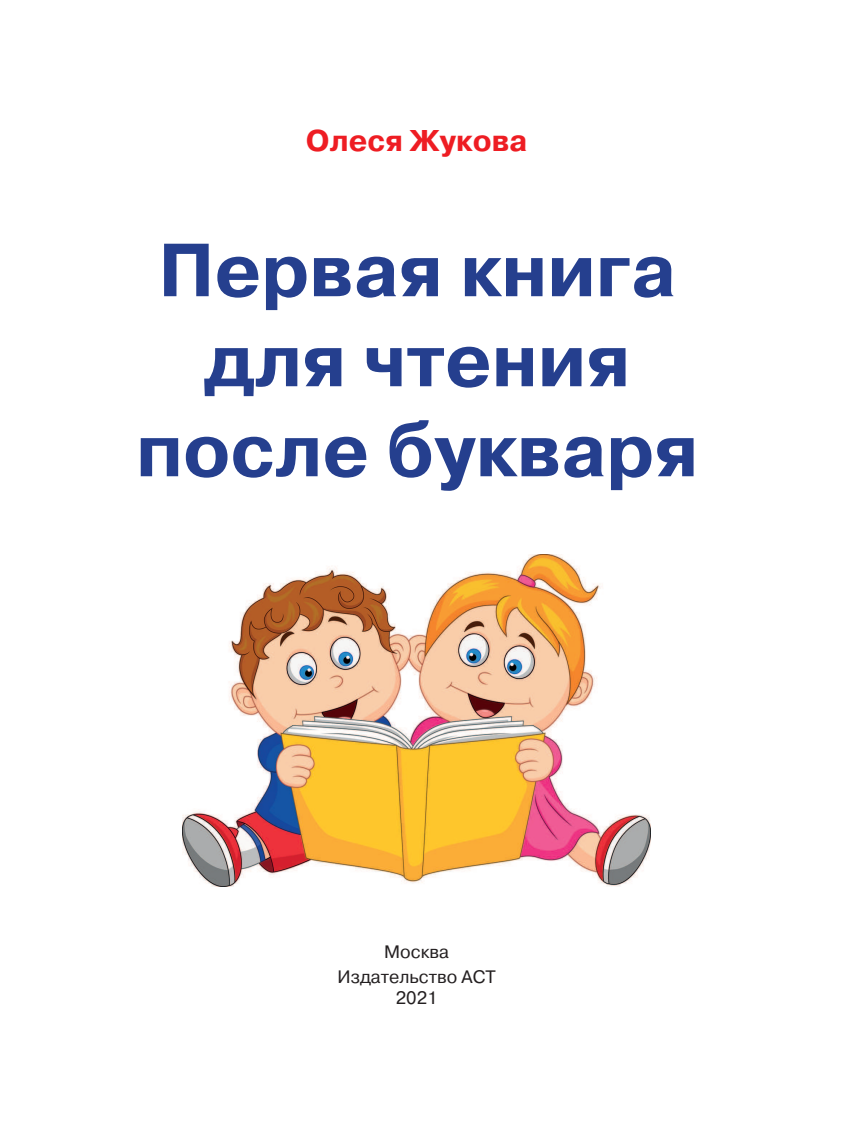
<style>
.page{position:relative;width:859px;height:1127px;background:#fff}
.page>*{position:absolute;margin:0;border:0;box-sizing:border-box;transform-origin:0 0}
.t1{font:700 75px/90px "Pragmatica C";color:#253f8e;text-align:center}
.t2{font:700 30px "Pragmatica C";color:#ee1d23}
.t3{font:18px/21.6px "Pragmatica C";color:#231f20;text-align:center}
</style>
<div class="page">
<img style="left:183px;top:555px;width:468px;height:331px">
<p class="t2" style="left:306px;top:128px;width:223px">Олеся Жукова</p>
<p class="t1" style="left:136px;top:230px;width:564px">Первая книга для чтения после букваря</p>
<p class="t3" style="left:384px;top:942px;width:66px">Москва</p>
<p class="t3" style="left:338px;top:966px;width:160px">Издательство АСТ<br>2021</p>
</div>
